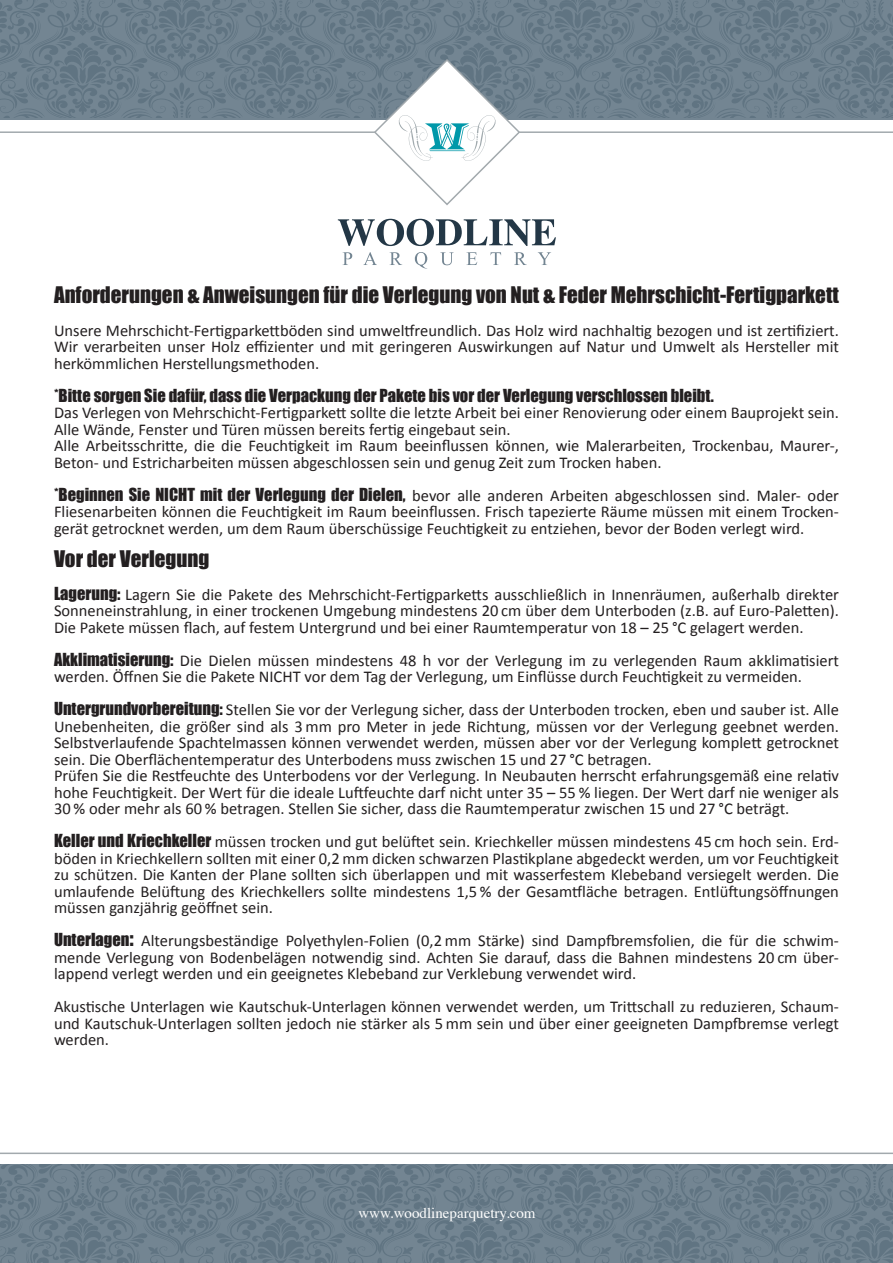
<style>
.page{position:relative;width:893px;height:1263px;background:#fff}
.page>*{position:absolute;margin:0;border:0;box-sizing:border-box;transform-origin:0 0}
.t1{font:21px "Impact";color:#231f20}
.t2{font:16.5px/16.5px "Calibri";color:#231f20;text-align:justify}
.t3{font:16.5px "Impact";color:#231f20}
.t4{font:15px "Times";color:#fff}
.s1{font-family:"Impact"}
.s2{font-family:"Impact";font-size:21px}
</style>
<div class="page">
<div style="left:0;top:0;width:893px;height:120px;background:#738592"></div>
<div style="left:0;top:0;width:893px;height:117px;background:linear-gradient(to right,#6c7f8c,#6c7f8c)"></div>
<div style="left:0;top:1164px;width:893px;height:99px;background:linear-gradient(to right,#6c7f8c,#6b7e8c)"></div>
<hr style="left:0;top:131px;width:375px;height:2px;background:#a2a9ad">
<hr style="left:519px;top:131px;width:374px;height:2px;background:#a2a9ad">
<svg style="left:373px;top:58px;width:148px;height:147px"></svg>
<svg style="left:338px;top:219px;width:218px;height:27px"></svg>
<svg style="left:343px;top:252px;width:9px;height:13px"></svg>
<svg style="left:363px;top:252px;width:14px;height:13px"></svg>
<svg style="left:390px;top:252px;width:12px;height:13px"></svg>
<svg style="left:415px;top:252px;width:12px;height:17px"></svg>
<svg style="left:440px;top:252px;width:14px;height:13px"></svg>
<svg style="left:466px;top:252px;width:11px;height:13px"></svg>
<svg style="left:490px;top:252px;width:11px;height:13px"></svg>
<svg style="left:514px;top:252px;width:13px;height:13px"></svg>
<svg style="left:538px;top:252px;width:13px;height:13px"></svg>
<hr style="left:0;top:1152px;width:893px;height:2px;background:#a2a9ad">
<p class="t1" style="left:54px;top:278px;width:786px">Anforderungen &amp; Anweisungen für die Verlegung von Nut &amp; Feder Mehrschicht-Fertigparkett</p>
<p class="t2" style="left:54px;top:321px;width:786px">Unsere Mehrschicht-Fertigparkettböden sind umweltfreundlich. Das Holz wird nachhaltig bezogen und ist zertifiziert.<br>Wir verarbeiten unser Holz effizienter und mit geringeren Auswirkungen auf Natur und Umwelt als Hersteller mit herkömmlichen Herstellungsmethoden.</p>
<p class="t3" style="left:54px;top:382px;width:661px">*Bitte sorgen Sie dafür, dass die Verpackung der Pakete bis vor der Verlegung verschlossen bleibt.</p>
<p class="t2" style="left:54px;top:404px;width:786px">Das Verlegen von Mehrschicht-Fertigparkett sollte die letzte Arbeit bei einer Renovierung oder einem Bauprojekt sein.</p>
<p class="t2" style="left:54px;top:420px;width:458px">Alle Wände, Fenster und Türen müssen bereits fertig eingebaut sein.</p>
<p class="t2" style="left:54px;top:437px;width:786px">Alle Arbeitsschritte, die die Feuchtigkeit im Raum beeinflussen können, wie Malerarbeiten, Trockenbau, Maurer-,<br>Beton- und Estricharbeiten müssen abgeschlossen sein und genug Zeit zum Trocken haben.</p>
<p class="t2" style="left:54px;top:486px;width:786px"><span class="s1">*Beginnen Sie NICHT mit der Verlegung der Dielen,</span> bevor alle anderen Arbeiten abgeschlossen sind. Maler- oder Fliesenarbeiten können die Feuchtigkeit im Raum beeinflussen. Frisch tapezierte Räume müssen mit einem Trocken&shy;gerät getrocknet werden, um dem Raum überschüssige Feuchtigkeit zu entziehen, bevor der Boden verlegt wird.</p>
<p class="t1" style="left:54px;top:542px;width:157px">Vor der Verlegung</p>
<p class="t2" style="left:54px;top:585px;width:786px"><span class="s1">Lagerung:</span> Lagern Sie die Pakete des Mehrschicht-Fertigparketts ausschließlich in Innenräumen, außerhalb direkter Sonneneinstrahlung, in einer trockenen Umgebung mindestens 20 cm über dem Unterboden (z.B. auf Euro-Paletten).<br>Die Pakete müssen flach, auf festem Untergrund und bei einer Raumtemperatur von 18 – 25 °C gelagert werden.</p>
<p class="t2" style="left:54px;top:651px;width:786px"><span class="s1">Akklimatisierung:</span> Die Dielen müssen mindestens 48 h vor der Verlegung im zu verlegenden Raum akklimatisiert werden. Öffnen Sie die Pakete NICHT vor dem Tag der Verlegung, um Einflüsse durch Feuchtigkeit zu vermeiden.</p>
<p class="t2" style="left:54px;top:701px;width:786px"><span class="s1">Untergrundvorbereitung:</span> Stellen Sie vor der Verlegung sicher, dass der Unterboden trocken, eben und sauber ist. Alle Unebenheiten, die größer sind als 3 mm pro Meter in jede Richtung, müssen vor der Verlegung geebnet werden.<br>Selbstverlaufende Spachtelmassen können verwendet werden, müssen aber vor der Verlegung komplett getrocknet sein. Die Oberflächentemperatur des Unterbodens muss zwischen 15 und 27 °C betragen.</p>
<p class="t2" style="left:54px;top:767px;width:786px">Prüfen Sie die Restfeuchte des Unterbodens vor der Verlegung. In Neubauten herrscht erfahrungsgemäß eine relativ hohe Feuchtigkeit. Der Wert für die ideale Luftfeuchte darf nicht unter 35 – 55 % liegen. Der Wert darf nie weniger als 30 % oder mehr als 60 % betragen. Stellen Sie sicher, dass die Raumtemperatur zwischen 15 und 27 °C beträgt.</p>
<p class="t2" style="left:54px;top:833px;width:786px"><span class="s1">Keller und Kriechkeller</span> müssen trocken und gut belüftet sein. Kriechkeller müssen mindestens 45 cm hoch sein. Erd&shy;böden in Kriechkellern sollten mit einer 0,2 mm dicken schwarzen Plastikplane abgedeckt werden, um vor Feuchtigkeit zu schützen. Die Kanten der Plane sollten sich überlappen und mit wasserfestem Klebeband versiegelt werden. Die umlaufende Belüftung des Kriechkellers sollte mindestens 1,5 % der Gesamtfläche betragen. Entlüftungsöffnungen müssen ganzjährig geöffnet sein.</p>
<p class="t2" style="left:54px;top:932px;width:785px"><span class="s1">Unterlagen</span><span class="s2">:</span> Alterungsbeständige Polyethylen-Folien (0,2 mm Stärke) sind Dampfbremsfolien, die für die schwim&shy;mende Verlegung von Bodenbelägen notwendig sind. Achten Sie darauf, dass die Bahnen mindestens 20 cm über&shy;lappend verlegt werden und ein geeignetes Klebeband zur Verklebung verwendet wird.</p>
<p class="t2" style="left:54px;top:998px;width:786px">Akustische Unterlagen wie Kautschuk-Unterlagen können verwendet werden, um Trittschall zu reduzieren, Schaum&shy;und Kautschuk-Unterlagen sollten jedoch nie stärker als 5 mm sein und über einer geeigneten Dampfbremse verlegt werden.</p>
<p class="t4" style="left:358px;top:1198px;width:179px">www.woodlineparquetry.com</p>
</div>
